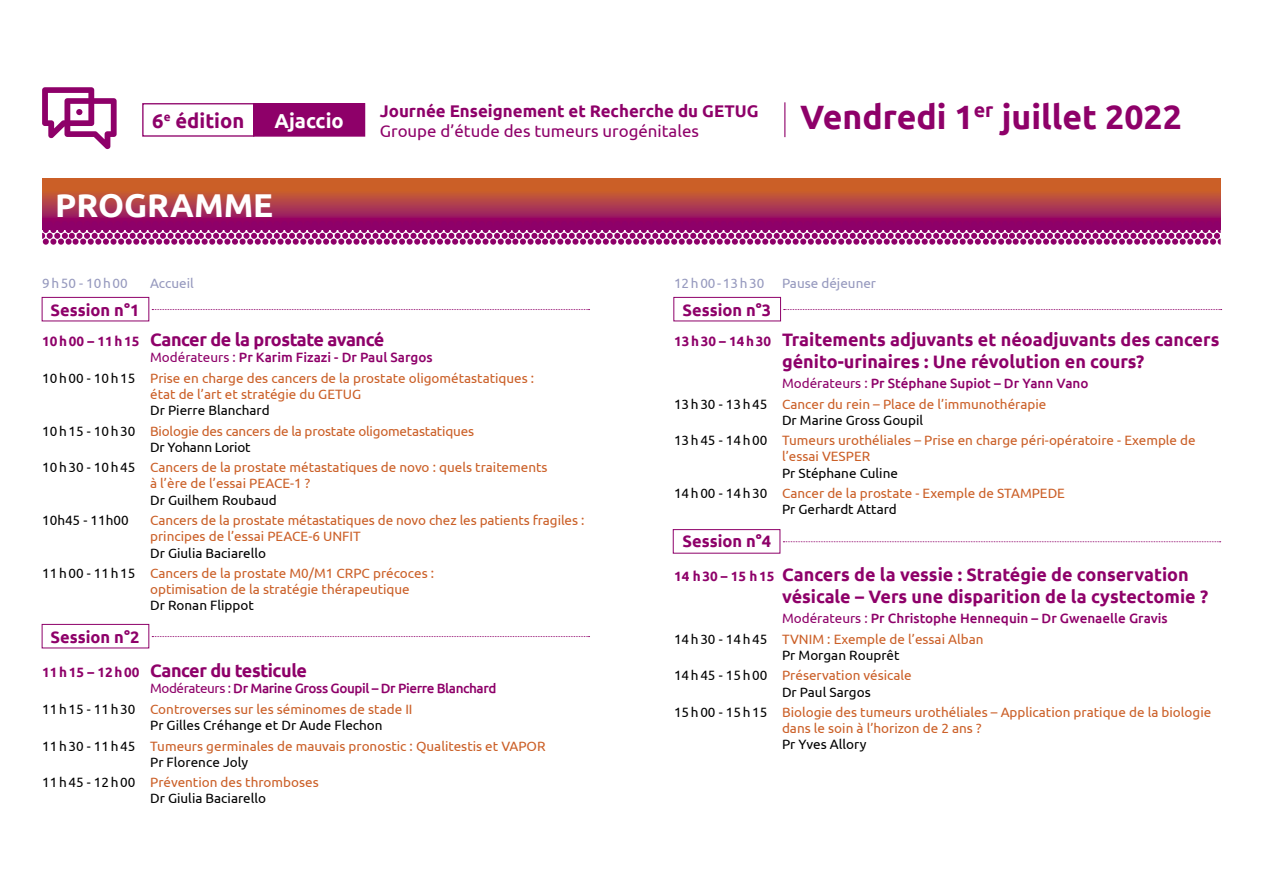
<style>
.page{position:relative;width:1263px;height:893px;background:#fff}
.page>*{position:absolute;margin:0;border:0;box-sizing:border-box;transform-origin:0 0}
.t1{font:700 33.75px "Ubuntu";color:#8e0069}
.t2{font:700 33px "Ubuntu";color:#fff}
.t3{font:700 20.25px "Ubuntu";color:#8e0069}
.t4{font:700 20.25px "Ubuntu";color:#fff}
.t5{font:700 18px/21.6px "Ubuntu";color:#8e0069}
.t6{font:700 18px "Ubuntu";letter-spacing:-.025em;color:#8e0069}
.t7{font:700 16.8px "Ubuntu";color:#8e0069}
.t8{font:16.8px "Ubuntu";color:#8e0069}
.t9{font:700 16.5px "Ubuntu";color:#8e0069}
.t10{font:13.5px/20.4px "Ubuntu";color:#cb5f27}
.t11{font:13.5px/20.4px "Ubuntu";color:#000}
.t12{font:500 13.5px/20.4px "Ubuntu";letter-spacing:-.03em;color:#8e0069}
.t13{font:500 13.5px/20.4px "Ubuntu";letter-spacing:-.01em;color:#8e0069}
.t14{font:13.5px "Ubuntu";color:#9699be}
.t15{font:13.5px "Ubuntu";letter-spacing:.06em;color:#9699be}
.t16{font:13.5px "Ubuntu";letter-spacing:.125em;color:#9699be}
.s1{font-size:13.5px}
.s2{color:#8e0069}
.s3{font-weight:500;color:#8e0069}
.s4{color:#000}
.s5{font-weight:400}
.s6{font-weight:400;color:#000}
.s7{font-weight:400;color:#cb5f27}
.s8{color:#cb5f27}
</style>
<div class="page">
<svg style="left:42px;top:179px;width:1178px;height:42px"></svg>
<svg style="left:42px;top:221px;width:1179px;height:24px"></svg>
<svg style="left:42px;top:87px;width:75px;height:63px"></svg>
<div style="left:142px;top:103px;width:112px;height:34px;border:1px solid #8e0069"></div>
<div style="left:254px;top:104px;width:111px;height:32px;background:#8e0069"></div>
<div style="left:253px;top:103px;width:112px;height:34px;border:1px solid #8e0069"></div>
<hr style="left:784px;top:102px;width:1px;height:35px;background:#8e0069">
<div style="left:42px;top:297px;width:107px;height:24px;border:1px solid #8e0069"></div>
<div style="left:673px;top:297px;width:108px;height:24px;border:1px solid #8e0069"></div>
<div style="left:42px;top:624px;width:107px;height:24px;border:1px solid #8e0069"></div>
<div style="left:673px;top:529px;width:107px;height:25px;border:1px solid #8e0069"></div>
<svg style="left:152px;top:309px;width:438px;height:1px"></svg>
<svg style="left:152px;top:636px;width:438px;height:1px"></svg>
<svg style="left:783px;top:541px;width:438px;height:1px"></svg>
<svg style="left:784px;top:309px;width:438px;height:1px"></svg>
<h3 class="t3" style="left:152px;top:108px;width:94px">6<sup>e</sup> édition</h3>
<h3 class="t4" style="left:274px;top:108px;width:71px">Ajaccio</h3>
<h1 class="t1" style="left:800px;top:96px;width:383px">Vendredi 1<sup>er</sup> juillet 2022</h1>
<p class="t7" style="left:380px;top:101px;width:380px">Journée Enseignement et Recherche du GETUG</p>
<p class="t8" style="left:380px;top:121px;width:321px">Groupe d’étude des tumeurs urogénitales</p>
<h2 class="t2" style="left:55px;top:185px;width:219px">PROGRAMME</h2>
<p class="t16" style="left:42px;top:275px;width:87px">9h50 - 10h00</p>
<p class="t14" style="left:150px;top:275px;width:45px">Accueil</p>
<p class="t9" style="left:51px;top:300px;width:90px">Session n°1</p>
<h3 class="t6" style="left:42px;top:329px;width:344px"><span class="s1">10h00 – 11h15</span> Cancer de la prostate avancé</h3>
<p class="t10" style="left:42px;top:347px;width:494px;text-align:center"><span class="s2">Modérateurs :</span> <span class="s3">Pr Karim Fizazi - Dr Paul Sargos<br></span><span class="s4">10h00 - 10h15</span> Prise en charge des cancers de la prostate oligométastatiques :</p>
<p class="t10" style="left:150px;top:383px;width:212px">état de l’art et stratégie du GETUG</p>
<p class="t10" style="left:42px;top:400px;width:433px;text-indent:108px"><span class="s4">Dr Pierre Blanchard<br>10h15 - 10h30</span> Biologie des cancers de la prostate oligometastatiques</p>
<p class="t10" style="left:42px;top:436px;width:507px;text-indent:108px"><span class="s4">Dr Yohann Loriot<br>10h30 - 10h45</span> Cancers de la prostate métastatiques de novo : quels traitements</p>
<p class="t10" style="left:150px;top:473px;width:162px">à l’ère de l’essai PEACE-1 ?</p>
<p class="t11" style="left:150px;top:489px;width:128px">Dr Guilhem Roubaud</p>
<p class="t11" style="left:42px;top:510px;width:88px">10h45 - 11h00</p>
<p class="t10" style="left:150px;top:512px;width:436px;line-height:16.2px">Cancers de la prostate métastatiques de novo chez les patients fragiles : principes de l’essai PEACE-6 UNFIT</p>
<p class="t10" style="left:42px;top:542px;width:394px;text-indent:108px"><span class="s4">Dr Giulia Baciarello<br>11h00 - 11h15</span> Cancers de la prostate M0/M1 CRPC précoces :</p>
<p class="t10" style="left:150px;top:579px;width:261px">optimisation de la stratégie thérapeutique</p>
<p class="t11" style="left:150px;top:595px;width:105px">Dr Ronan Flippot</p>
<p class="t9" style="left:51px;top:627px;width:90px">Session n°2</p>
<h3 class="t6" style="left:42px;top:660px;width:266px"><span class="s1">11h15 – 12h00</span> Cancer du testicule</h3>
<p class="t12" style="left:42px;top:678px;width:456px;text-indent:108px"><span class="s5">Modérateurs :</span> Dr Marine Gross Goupil – Dr Pierre Blanchard<br><span class="s6">11h15 - 11h30</span> <span class="s7">Controverses sur les séminomes de stade II</span></p>
<p class="t10" style="left:42px;top:715px;width:505px;text-indent:108px"><span class="s4">Pr Gilles Créhange et Dr Aude Flechon<br>11h30 - 11h45</span> Tumeurs germinales de mauvais pronostic : Qualitestis et VAPOR</p>
<p class="t11" style="left:42px;top:751px;width:278px;text-indent:108px">Pr Florence Joly<br>11h45 - 12h00 <span class="s8">Prévention des thromboses</span></p>
<p class="t11" style="left:150px;top:788px;width:118px">Dr Giulia Baciarello</p>
<p class="t15" style="left:674px;top:275px;width:92px">12h00-13h30</p>
<p class="t14" style="left:782px;top:275px;width:96px">Pause déjeuner</p>
<p class="t9" style="left:682px;top:300px;width:90px">Session n°3</p>
<h3 class="t5" style="left:782px;top:329px;width:439px;text-indent:-108px"><span class="s1">13h30 – 14h30</span> Traitements adjuvants et néoadjuvants des cancers génito-urinaires : Une révolution en cours?</h3>
<p class="t10" style="left:674px;top:373px;width:416px;text-indent:108px"><span class="s2">Modérateurs :</span> <span class="s3">Pr Stéphane Supiot – Dr Yann Vano<br></span><span class="s4">13h30 - 13h45</span> Cancer du rein – Place de l’immunothérapie</p>
<p class="t10" style="left:674px;top:409px;width:523px;text-indent:108px"><span class="s4">Dr Marine Gross Goupil<br>13h45 - 14h00</span> Tumeurs urothéliales – Prise en charge péri-opératoire - Exemple de</p>
<p class="t10" style="left:782px;top:446px;width:90px">l’essai VESPER</p>
<p class="t10" style="left:674px;top:462px;width:392px;text-indent:108px"><span class="s4">Pr Stéphane Culine<br>14h00 - 14h30</span> Cancer de la prostate - Exemple de STAMPEDE</p>
<p class="t11" style="left:782px;top:499px;width:116px">Pr Gerhardt Attard</p>
<p class="t9" style="left:682px;top:531px;width:90px">Session n°4</p>
<h3 class="t5" style="left:782px;top:564px;width:428px;text-indent:-108px"><span class="s1">14 h30 – 15 h15</span> Cancers de la vessie : Stratégie de conservation vésicale – Vers une disparition de la cystectomie ?</h3>
<p class="t13" style="left:674px;top:608px;width:495px;text-indent:108px"><span class="s5">Modérateurs :</span> Pr Christophe Hennequin – Dr Gwenaelle Gravis<br><span class="s6">14h30 - 14h45</span> <span class="s7">TVNIM : Exemple de l’essai Alban</span></p>
<p class="t11" style="left:674px;top:644px;width:239px;text-indent:108px">Pr Morgan Rouprêt<br>14h45 - 15h00 <span class="s8">Préservation vésicale</span></p>
<p class="t10" style="left:674px;top:681px;width:539px;text-indent:108px"><span class="s4">Dr Paul Sargos<br>15h00 - 15h15</span> Biologie des tumeurs urothéliales – Application pratique de la biologie</p>
<p class="t10" style="left:782px;top:718px;width:201px">dans le soin à l’horizon de 2 ans ?</p>
<p class="t11" style="left:782px;top:734px;width:86px">Pr Yves Allory</p>
</div>
